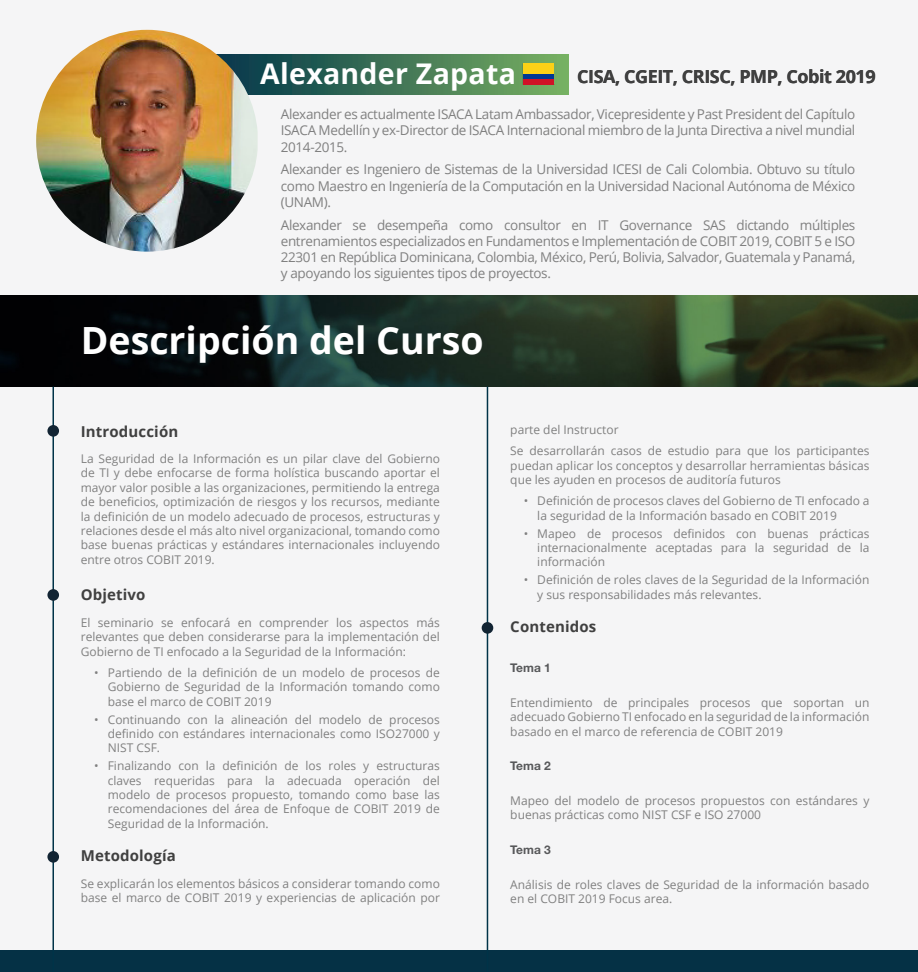
<style>
.page{position:relative;width:918px;height:972px;background:#f5f5f6}
.page>*{position:absolute;margin:0;border:0;box-sizing:border-box;transform-origin:0 0}
.titulo{font:700 37.5px "Open Sans";color:#fff}
.Subtítulos{font:700 28.5px "Open Sans";letter-spacing:.01em;color:#fff}
.Subtítulos-2{font:700 18px "Open Sans";letter-spacing:-.025em;color:#404040}
.Subtítulos-3{font:700 15px "Open Sans";letter-spacing:.01em;color:#404040}
.cuerpo{font:13.5px/16.2px "Open Sans";letter-spacing:-.025em;color:#808080;text-align:justify}
.cuerpo-2{font:12px/14.4px "Open Sans";color:#808080;text-align:justify}
.Titulo_Temas{font:700 12px "Helvetica Neue";color:#57585a}
</style>
<div class="page">
<div style="left:0;top:950px;width:918px;height:22px;background:#053145"></div>
<img style="left:0;top:295px;width:918px;height:92px">
<hr style="left:52px;top:387px;width:2px;height:585px;background:#003348">
<hr style="left:487px;top:387px;width:1px;height:585px;background:#003348">
<div style="left:47px;top:425px;width:12px;height:12px;background:#122433;border-radius:50%"></div>
<div style="left:47px;top:589px;width:12px;height:12px;background:#122433;border-radius:50%"></div>
<div style="left:47px;top:851px;width:12px;height:12px;background:#122433;border-radius:50%"></div>
<div style="left:482px;top:622px;width:11px;height:12px;background:#122433;border-radius:50%"></div>
<div style="left:202px;top:54px;width:366px;height:40px;background:linear-gradient(to right,#00334b,#7dac5f)"></div>
<img style="left:36px;top:30px;width:222px;height:222px;border-radius:108px">
<svg style="left:553px;top:64px;width:1px;height:20px"></svg>
<div style="left:523px;top:64px;width:30px;height:10px;background:#fcd117"></div>
<div style="left:523px;top:74px;width:30px;height:5px;background:#003894"></div>
<div style="left:523px;top:79px;width:30px;height:5px;background:#cf1226"></div>
<hr style="left:917px;top:635px;width:1px;height:109px;background:#e6e7e9">
<p class="Subtítulos" style="left:260px;top:53px;width:257px">Alexander Zapata</p>
<p class="Subtítulos-2" style="left:577px;top:64px;width:300px">CISA, CGEIT, CRISC, PMP, Cobit 2019</p>
<p class="cuerpo" style="left:281px;top:106px;width:576px">Alexander es actualmente ISACA Latam Ambassador, Vicepresidente y Past President del Capítulo ISACA Medellín y ex-Director de ISACA Internacional miembro de la Junta Directiva a nivel mundial 2014-2015.</p>
<p class="cuerpo" style="left:281px;top:161px;width:576px">Alexander es Ingeniero de Sistemas de la Universidad ICESI de Cali Colombia. Obtuvo su título como Maestro en Ingeniería de la Computación en la Universidad Nacional Autónoma de México (UNAM).</p>
<p class="cuerpo" style="left:281px;top:216px;width:576px">Alexander se desempeña como consultor en IT Governance SAS dictando múltiples entrenamientos especializados en Fundamentos e Implementación de COBIT 2019, COBIT 5 e ISO 22301 en República Dominicana, Colombia, México, Perú, Bolivia, Salvador, Guatemala y Panamá, y apoyando los siguientes tipos de proyectos.</p>
<p class="titulo" style="left:81px;top:314px;width:404px">Descripción del Curso</p>
<p class="Subtítulos-3" style="left:81px;top:420px;width:99px">Introducción</p>
<p class="cuerpo-2" style="left:81px;top:451px;width:361px">La Seguridad de la Información es un pilar clave del Gobierno de TI y debe enfocarse de forma holística buscando aportar el mayor valor posible a las organizaciones, permitiendo la entrega de beneficios, optimización de riesgos y los recursos, mediante la definición de un modelo adecuado de procesos, estructuras y relaciones desde el más alto nivel organizacional, tomando como base buenas prácticas y estándares internacionales incluyendo entre otros COBIT 2019.</p>
<p class="Subtítulos-3" style="left:81px;top:584px;width:66px">Objetivo</p>
<p class="cuerpo-2" style="left:81px;top:615px;width:361px">El seminario se enfocará en comprender los aspectos más relevantes que deben considerarse para la implementación del Gobierno de TI enfocado a la Seguridad de la Información:</p>
<p class="cuerpo-2" style="left:108px;top:665px;width:334px;text-indent:-14px">• Partiendo de la definición de un modelo de procesos de Gobierno de Seguridad de la Información tomando como base el marco de COBIT 2019</p>
<p class="cuerpo-2" style="left:108px;top:712px;width:334px;text-indent:-14px">• Continuando con la alineación del modelo de procesos definido con estándares internacionales como ISO27000 y NIST CSF.</p>
<p class="cuerpo-2" style="left:108px;top:758px;width:334px;text-indent:-14px">• Finalizando con la definición de los roles y estructuras claves requeridas para la adecuada operación del modelo de procesos propuesto, tomando como base las recomendaciones del área de Enfoque de COBIT 2019 de Seguridad de la Información.</p>
<p class="Subtítulos-3" style="left:81px;top:845px;width:97px">Metodología</p>
<p class="cuerpo-2" style="left:81px;top:876px;width:361px">Se explicarán los elementos básicos a considerar tomando como base el marco de COBIT 2019 y experiencias de aplicación por</p>
<p class="cuerpo-2" style="left:510px;top:422px;width:110px">parte del Instructor</p>
<p class="cuerpo-2" style="left:510px;top:444px;width:361px">Se desarrollarán casos de estudio para que los participantes puedan aplicar los conceptos y desarrollar herramientas básicas que les ayuden en procesos de auditoría futuros</p>
<p class="cuerpo-2" style="left:537px;top:493px;width:334px;text-indent:-14px">• Definición de procesos claves del Gobierno de TI enfocado a la seguridad de la Información basado en COBIT 2019</p>
<p class="cuerpo-2" style="left:537px;top:526px;width:334px;text-indent:-14px">• Mapeo de procesos definidos con buenas prácticas internacionalmente aceptadas para la seguridad de la información</p>
<p class="cuerpo-2" style="left:537px;top:572px;width:334px;text-indent:-14px">• Definición de roles claves de la Seguridad de la Información y sus responsabilidades más relevantes.</p>
<p class="Subtítulos-3" style="left:510px;top:616px;width:88px">Contenidos</p>
<p class="Titulo_Temas" style="left:510px;top:658px;width:42px">Tema 1</p>
<p class="cuerpo-2" style="left:510px;top:695px;width:361px">Entendimiento de principales procesos que soportan un adecuado Gobierno TI enfocado en la seguridad de la información basado en el marco de referencia de COBIT 2019</p>
<p class="Titulo_Temas" style="left:510px;top:757px;width:42px">Tema 2</p>
<p class="cuerpo-2" style="left:510px;top:793px;width:361px">Mapeo del modelo de procesos propuestos con estándares y buenas prácticas como NIST CSF e ISO 27000</p>
<p class="Titulo_Temas" style="left:510px;top:840px;width:42px">Tema 3</p>
<p class="cuerpo-2" style="left:510px;top:877px;width:361px">Análisis de roles claves de Seguridad de la información basado en el COBIT 2019 Focus area.</p>
</div>
